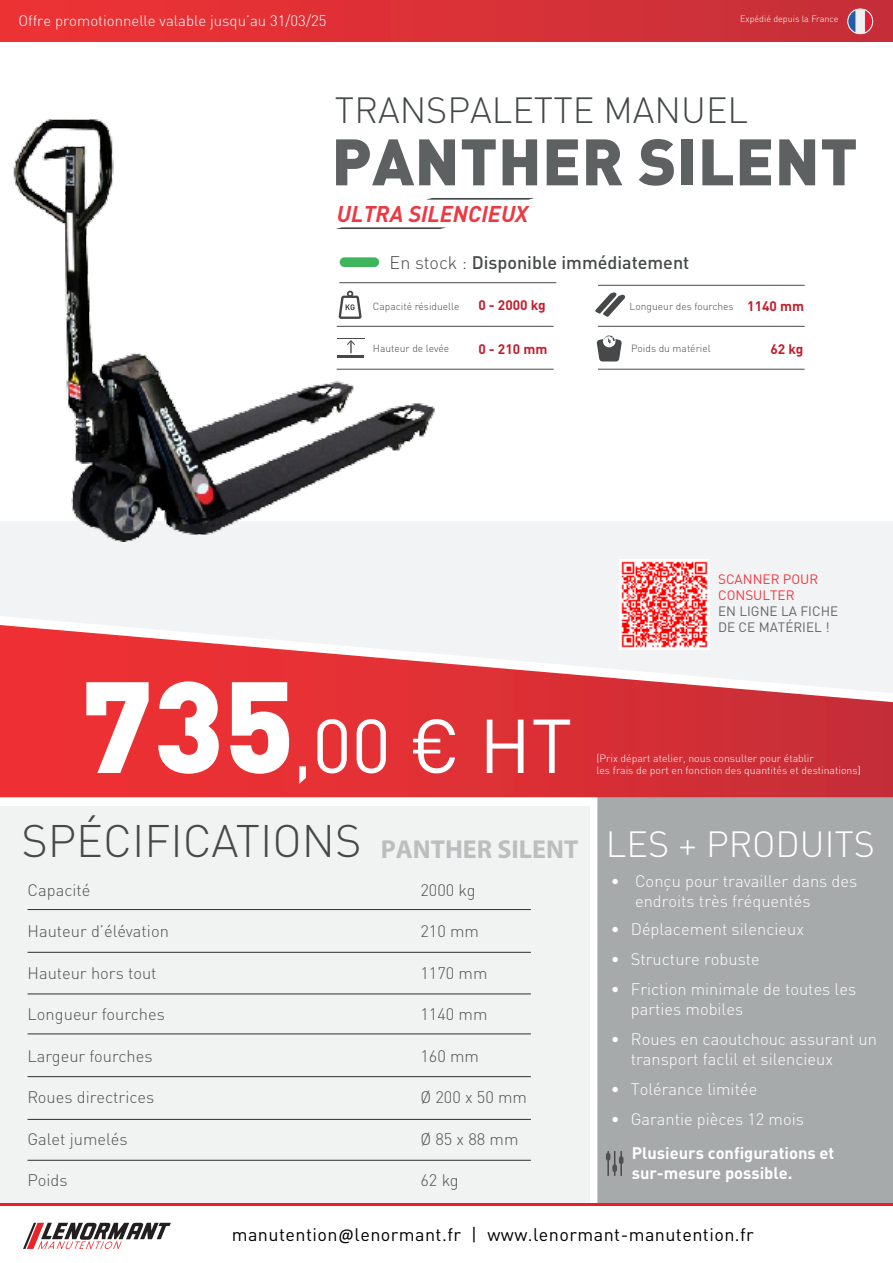
<style>
.page{position:relative;width:893px;height:1263px;background:#fff}
.page>*{position:absolute;margin:0;border:0;box-sizing:border-box;transform-origin:0 0}
.t1{font:75px "DIN Pro";color:#fff}
.t2{font:900 64.5px "DIN Pro";letter-spacing:.005em;color:#5d6162}
.t3{font:300 45px "DIN Pro";color:#464849}
.t4{font:300 36px "DIN Pro";color:#454849}
.t5{font:300 36px "DIN Pro";color:#fff}
.t6{font:italic 700 22.5px "DIN Pro";color:#ee3943}
.t7{font:18px "DIN Pro";letter-spacing:.025em;color:#000001}
.t8{font:500 18px "DIN Pro";color:#464849}
.t9{font:300 16.5px/19.8px "DIN Pro";color:#fff}
.t10{font:300 16.5px "DIN Pro";color:#4f5252}
.t11{font:700 16.5px/19.8px "DIN Pro";color:#fff}
.t12{font:300 15px "DIN Pro";color:#fff}
.t13{font:700 13.65px "DIN Pro";color:#c01f2e}
.t14{font:13.5px/16.2px "DIN Pro";color:#636668}
.t15{font:13.5px/16.2px "DIN Pro";color:#ee3943}
.t16{font:300 10.5px/12.6px "DIN Pro";color:#fff}
.t17{font:300 10.2px "DIN Pro";color:#464849}
.t18{font:300 9px "DIN Pro";color:#fff}
.s1{font-weight:300}
.s2{font-weight:700;font-size:13.65px;color:#c01f2e}
.s3{font-weight:900;font-size:127.5px}
.s4{font-family:"Myriad Pro";font-weight:700;font-size:25.95px;color:#bbbdbe}
.s5{font-weight:400}
.s6{font-family:"Calibri"}
</style>
<div class="page">
<div style="left:597px;top:797px;width:296px;height:406px;background:#a7aaaa"></div>
<div style="left:0;top:806px;width:589px;height:400px;background:#f1f3f2"></div>
<div style="left:0;top:0;width:893px;height:41px;background:linear-gradient(to right,#ef3234,#c53039)"></div>
<hr style="left:0;top:1203px;width:893px;height:3px;background:#ec1d25">
<div style="left:848px;top:9px;width:25px;height:25px;background:#eef0ef;border-radius:50%"></div>
<div style="left:848px;top:9px;width:25px;height:25px;border:1px solid #e9eae9;border-radius:50%"></div>
<svg style="left:864px;top:9px;width:9px;height:25px"></svg>
<svg style="left:847px;top:9px;width:9px;height:25px"></svg>
<hr style="left:339px;top:282px;width:217px;height:1px;background:#464849">
<hr style="left:337px;top:326px;width:217px;height:1px;background:#464849">
<hr style="left:337px;top:369px;width:217px;height:1px;background:#464849">
<hr style="left:598px;top:285px;width:207px;height:1px;background:#464849">
<hr style="left:598px;top:326px;width:207px;height:1px;background:#464849">
<hr style="left:598px;top:369px;width:207px;height:1px;background:#464849">
<svg style="left:597px;top:335px;width:25px;height:26px"></svg>
<svg style="left:595px;top:292px;width:30px;height:25px"></svg>
<svg style="left:435px;top:198px;width:99px;height:2px"></svg>
<svg style="left:435px;top:227px;width:11px;height:2px"></svg>
<hr style="left:28px;top:909px;width:503px;height:1px;background:#2a2e30">
<hr style="left:28px;top:952px;width:503px;height:1px;background:#2a2e30">
<hr style="left:28px;top:994px;width:503px;height:1px;background:#2a2e30">
<hr style="left:28px;top:1034px;width:503px;height:1px;background:#2a2e30">
<hr style="left:28px;top:1076px;width:503px;height:1px;background:#2a2e30">
<hr style="left:28px;top:1119px;width:503px;height:1px;background:#2a2e30">
<hr style="left:28px;top:1160px;width:503px;height:1px;background:#2a2e30">
<svg style="left:606px;top:1151px;width:17px;height:25px"></svg>
<svg style="left:0;top:695px;width:893px;height:102px;background:#dd3035"></svg>
<svg style="left:0;top:521px;width:893px;height:174px;fill:#f2f3f4"></svg>
<img style="left:12px;top:119px;width:423px;height:423px">
<img style="left:619px;top:559px;width:90px;height:90px">
<svg style="left:23px;top:1223px;width:148px;height:26px"></svg>
<p class="t12" style="left:18px;top:9px;width:310px">Offre promotionnelle valable jusqu’au 31/03/25</p>
<p class="t18" style="left:740px;top:12px;width:100px">Expédié depuis la France</p>
<h3 class="t4" style="left:335px;top:82px;width:415px">TRANSPALETTE MANUEL</h3>
<h2 class="t2" style="left:331px;top:107px;width:528px">PANTHER SILENT</h2>
<h3 class="t6" style="left:337px;top:195px;width:193px">ULTRA SILENCIEUX</h3>
<p class="t8" style="left:390px;top:248px;width:301px"><span class="s1">En stock :</span> Disponible immédiatement</p>
<p class="t17" style="left:373px;top:298px;width:88px">Capacité résiduelle</p>
<p class="t17" style="left:373px;top:340px;width:78px">Hauteur de levée</p>
<p class="t13" style="left:478px;top:294px;width:69px">0 - 2000 kg</p>
<p class="t17" style="left:630px;top:298px;width:176px">Longueur des fourches <span class="s2">1140 mm</span></p>
<p class="t13" style="left:478px;top:338px;width:71px">0 - 210 mm</p>
<p class="t17" style="left:631px;top:340px;width:81px">Poids du matériel</p>
<p class="t13" style="left:770px;top:338px;width:34px">62 kg</p>
<p class="t15" style="left:718px;top:569px;width:102px">SCANNER POUR<br>CONSULTER</p>
<p class="t14" style="left:718px;top:602px;width:122px">EN LIGNE LA FICHE<br>DE CE MATÉRIEL !</p>
<h1 class="t1" style="left:82px;top:687px;width:492px"><span class="s3">735</span>,00 € HT</h1>
<h3 class="t3" style="left:21px;top:806px;width:558px">SPÉCIFICATIONS <span class="s4">PANTHER SILENT</span></h3>
<p class="t10" style="left:28px;top:877px;width:64px">Capacité</p>
<p class="t10" style="left:28px;top:918px;width:143px">Hauteur d’élévation</p>
<p class="t10" style="left:28px;top:960px;width:36px">Haut</p>
<p class="t10" style="left:91px;top:960px;width:67px">hors tout</p>
<p class="t10" style="left:28px;top:1001px;width:139px">Longueur fourches</p>
<p class="t10" style="left:28px;top:1043px;width:126px">Largeur fourches</p>
<p class="t10" style="left:28px;top:1084px;width:128px">Roues directrices</p>
<p class="t10" style="left:28px;top:1126px;width:102px">Galet jumelés</p>
<p class="t10" style="left:28px;top:1167px;width:42px">Poids</p>
<p class="t10" style="left:420px;top:877px;width:57px">2000 kg</p>
<p class="t10" style="left:420px;top:918px;width:60px">210 mm</p>
<p class="t10" style="left:420px;top:960px;width:69px">1170 mm</p>
<p class="t10" style="left:420px;top:1001px;width:69px">1140 mm</p>
<p class="t10" style="left:420px;top:1043px;width:60px">160 mm</p>
<p class="t10" style="left:420px;top:1084px;width:108px">Ø 200 x 50 mm</p>
<p class="t10" style="left:420px;top:1126px;width:100px">Ø 85 x 88 mm</p>
<p class="t10" style="left:420px;top:1167px;width:40px">62 kg</p>
<p class="t16" style="left:596px;top:751px;width:266px">(Prix départ atelier, nous consulter pour établir<br>les frais de port en fonction des quantités et destinations<span class="s5">)</span></p>
<h3 class="t5" style="left:606px;top:816px;width:271px">LES + PRODUITS</h3>
<p class="t9" style="left:635px;top:869px;width:224px;text-indent:-24px">• Conçu pour travailler dans des endroits très fréquentés</p>
<p class="t9" style="left:611px;top:918px;width:195px">• Déplacement silencieux</p>
<p class="t9" style="left:611px;top:948px;width:150px">• Structure robuste</p>
<p class="t9" style="left:631px;top:978px;width:227px;text-indent:-20px">• Friction minimale de toutes les parties mobiles</p>
<p class="t9" style="left:631px;top:1027px;width:248px;text-indent:-20px">• Roues en caoutchouc assurant un transport faclil et silencieux</p>
<p class="t9" style="left:611px;top:1077px;width:148px">• Tolérance limitée</p>
<p class="t9" style="left:611px;top:1107px;width:195px">• Garantie pièces 12 mois</p>
<p class="t11" style="left:632px;top:1141px;width:204px">Plusieurs configurations et sur-mesure possible.</p>
<p class="t7" style="left:232px;top:1221px;width:524px">manutention<span class="s6">@</span>lenormant.fr | www.lenormant-manutention.fr</p>
</div>
